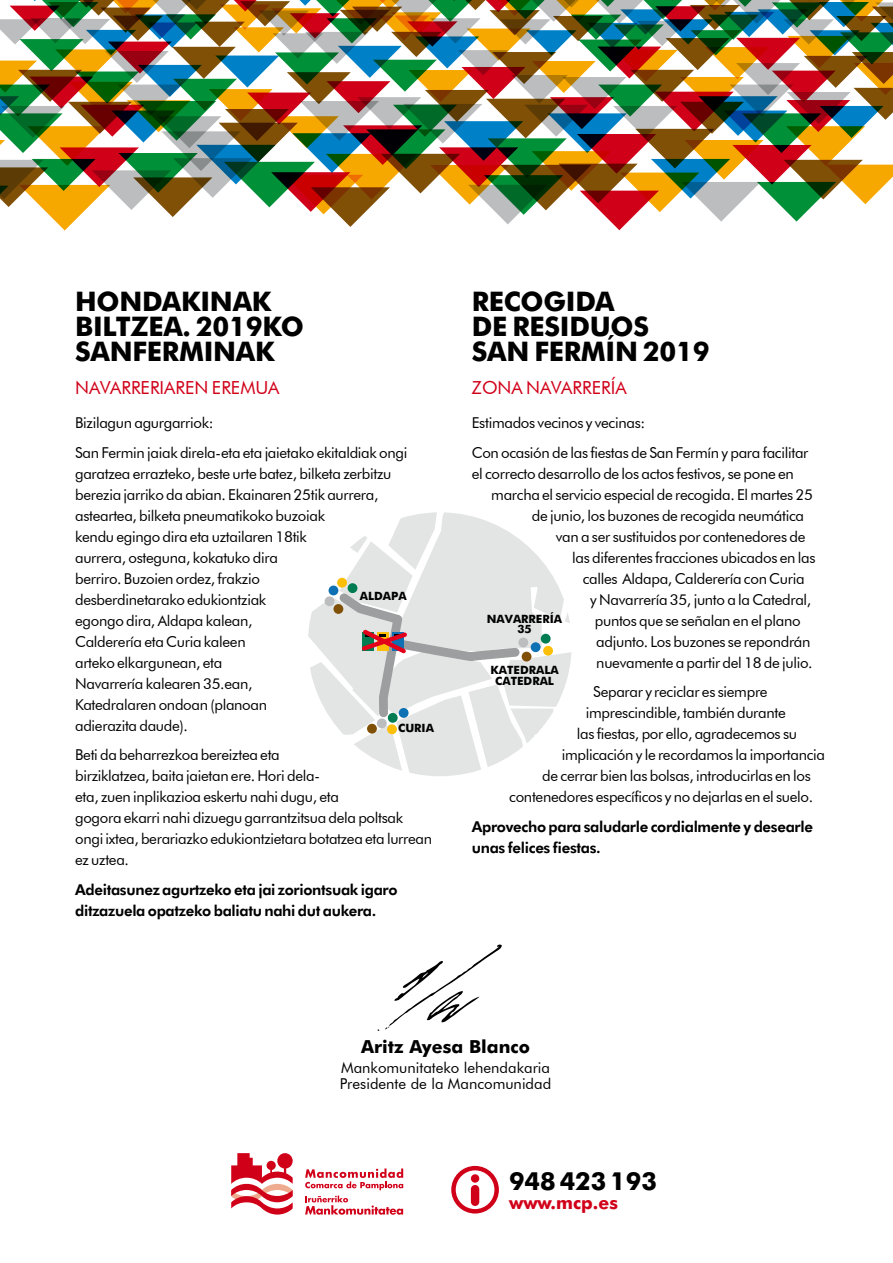
<style>
.page{position:relative;width:893px;height:1263px;background:#fff}
.page>*{position:absolute;margin:0;border:0;box-sizing:border-box;transform-origin:0 0}
.t1{font:700 27px/24.9px "Futura BT";letter-spacing:-.01em;color:#000}
.t2{font:700 24.9px "Futura BT";color:#000}
.t3{font:18px "Futura BT";color:#d10019}
.t4{font:700 18px "Futura BT";color:#000}
.t5{font:700 17.85px "Futura BT";color:#d10019}
.t6{font:15px/21px "Futura BT";letter-spacing:-.02em;color:#000}
.t7{font:800 15px/21px "Futura BT";letter-spacing:-.02em;color:#000}
.t8{font:15px/16.2px "Futura BT";color:#000}
.t9{font:700 11.4px/10.1px "Futura BT";color:#000;text-align:center}
</style>
<div class="page">
<svg style="left:308px;top:512px;width:264px;height:264px"></svg>
<div style="left:333px;top:604px;width:10px;height:10px;background:#805007;border-radius:50%"></div>
<div style="left:531px;top:642px;width:10px;height:10px;background:#0d71b4;border-radius:50%"></div>
<div style="left:348px;top:583px;width:9px;height:10px;background:#007c52;border-radius:50%"></div>
<div style="left:518px;top:638px;width:10px;height:9px;background:#bbbdbe;border-radius:50%"></div>
<div style="left:543px;top:646px;width:10px;height:10px;background:#fbbf09;border-radius:50%"></div>
<div style="left:541px;top:634px;width:10px;height:10px;background:#007c52;border-radius:50%"></div>
<div style="left:329px;top:585px;width:9px;height:10px;background:#0d71b4;border-radius:50%"></div>
<div style="left:522px;top:652px;width:9px;height:9px;background:#805007;border-radius:50%"></div>
<div style="left:388px;top:713px;width:10px;height:10px;background:#007c52;border-radius:50%"></div>
<div style="left:367px;top:724px;width:10px;height:10px;background:#805007;border-radius:50%"></div>
<div style="left:387px;top:724px;width:10px;height:10px;background:#fbbf09;border-radius:50%"></div>
<div style="left:399px;top:708px;width:10px;height:10px;background:#0d71b4;border-radius:50%"></div>
<div style="left:377px;top:718px;width:10px;height:10px;background:#bbbdbe;border-radius:50%"></div>
<div style="left:325px;top:596px;width:9px;height:10px;background:#bbbdbe;border-radius:50%"></div>
<div style="left:337px;top:578px;width:10px;height:10px;background:#fbbf09;border-radius:50%"></div>
<svg style="left:385px;top:944px;width:117px;height:85px"></svg>
<svg style="left:0;top:0;width:893px;height:230px"></svg>
<svg style="left:305px;top:1168px;width:98px;height:47px"></svg>
<svg style="left:231px;top:1153px;width:62px;height:61px"></svg>
<svg style="left:451px;top:1166px;width:48px;height:47px"></svg>
<h1 class="t1" style="left:75px;top:289px;width:230px">HONDAKINAK<br>BILTZEA. 2019KO<br>SANFERMINAK</h1>
<p class="t3" style="left:75px;top:377px;width:206px">NAVARRERIAREN EREMUA</p>
<p class="t6" style="left:75px;top:408px;width:334px;line-height:29.5px">Bizilagun agurgarriok:<br>San Fermin jaiak direla-eta eta jaietako ekitaldiak ongi</p>
<p class="t6" style="left:75px;top:463px;width:318px">garatzea errazteko, beste urte batez, bilketa zerbitzu berezia jarriko da abian. Ekainaren 25tik aurrera, asteartea, bilketa pneumatikoko buzoiak<br>kendu egingo dira eta uztailaren 18tik<br>aurrera, osteguna, kokatuko dira<br>berriro. Buzoien ordez, frakzio<br>desberdinetarako edukiontziak<br>egongo dira, Aldapa kalean,<br>Calderería eta Curia kaleen<br>arteko elkargunean, eta<br>Navarrería kalearen 35.ean,<br>Katedralaren ondoan (planoan<br>adierazita daude).</p>
<p class="t6" style="left:75px;top:744px;width:359px">Beti da beharrezkoa bereiztea eta<br>birziklatzea, baita jaietan ere. Hori dela-<br>eta, zuen inplikazioa eskertu nahi dugu, eta<br>gogora ekarri nahi dizuegu garrantzitsua dela poltsak ongi ixtea, berariazko edukiontzietara botatzea eta lurrean ez uztea.</p>
<p class="t7" style="left:75px;top:879px;width:324px">Adeitasunez agurtzeko eta jai zoriontsuak igaro ditzazuela opatzeko baliatu nahi dut aukera.</p>
<p class="t9" style="left:360px;top:591px;width:48px">ALDAPA</p>
<p class="t9" style="left:398px;top:722px;width:37px">CURIA</p>
<h1 class="t1" style="left:472px;top:289px;width:239px">RECOGIDA<br>DE RESIDUOS<br>SAN FERMÍN 2019</h1>
<p class="t3" style="left:472px;top:377px;width:156px">ZONA NAVARRERÍA</p>
<p class="t6" style="left:472px;top:408px;width:338px;line-height:29.5px">Estimados vecinos y vecinas:<br>Con ocasión de las fiestas de San Fermín y para facilitar</p>
<p class="t6" style="left:472px;top:463px;width:324px">el correcto desarrollo de los actos festivos, se pone en</p>
<p class="t6" style="left:491px;top:484px;width:323px">marcha el servicio especial de recogida. El martes 25</p>
<p class="t6" style="left:532px;top:505px;width:274px">de junio, los buzones de recogida neumática</p>
<p class="t6" style="left:556px;top:526px;width:251px">van a ser sustituidos por contenedores de</p>
<p class="t6" style="left:572px;top:547px;width:245px">las diferentes fracciones ubicados en las</p>
<p class="t6" style="left:583px;top:568px;width:223px">calles Aldapa, Calderería con Curia</p>
<p class="t6" style="left:590px;top:589px;width:223px">y Navarrería 35, junto a la Catedral,</p>
<p class="t6" style="left:595px;top:610px;width:207px">puntos que se señalan en el plano</p>
<p class="t6" style="left:596px;top:631px;width:216px">adjunto. Los buzones se repondrán</p>
<p class="t6" style="left:596px;top:652px;width:218px">nuevamente a partir del 18 de julio.</p>
<p class="t6" style="left:593px;top:681px;width:176px">Separar y reciclar es siempre</p>
<p class="t6" style="left:586px;top:702px;width:201px">imprescindible, también durante</p>
<p class="t6" style="left:577px;top:723px;width:222px">las fiestas, por ello, agradecemos su</p>
<p class="t6" style="left:562px;top:744px;width:265px">implicación y le recordamos la importancia</p>
<p class="t6" style="left:542px;top:765px;width:270px">de cerrar bien las bolsas, introducirlas en los</p>
<p class="t6" style="left:509px;top:786px;width:305px">contenedores específicos y no dejarlas en el suelo.</p>
<p class="t7" style="left:472px;top:816px;width:343px">Aprovecho para saludarle cordialmente y desearle unas felices fiestas.</p>
<p class="t9" style="left:487px;top:613px;width:77px">NAVARRERÍA<br>35</p>
<p class="t9" style="left:491px;top:664px;width:70px;line-height:11.1px">KATEDRALA<br>CATEDRAL</p>
<p class="t4" style="left:361px;top:1035px;width:170px">Aritz Ayesa Blanco</p>
<p class="t8" style="left:340px;top:1059px;width:213px">Mankomunitateko lehendakaria<br>Presidente de la Mancomunidad</p>
<h2 class="t2" style="left:509px;top:1166px;width:149px">948 423 193</h2>
<p class="t5" style="left:509px;top:1192px;width:110px">www.mcp.es</p>
</div>
